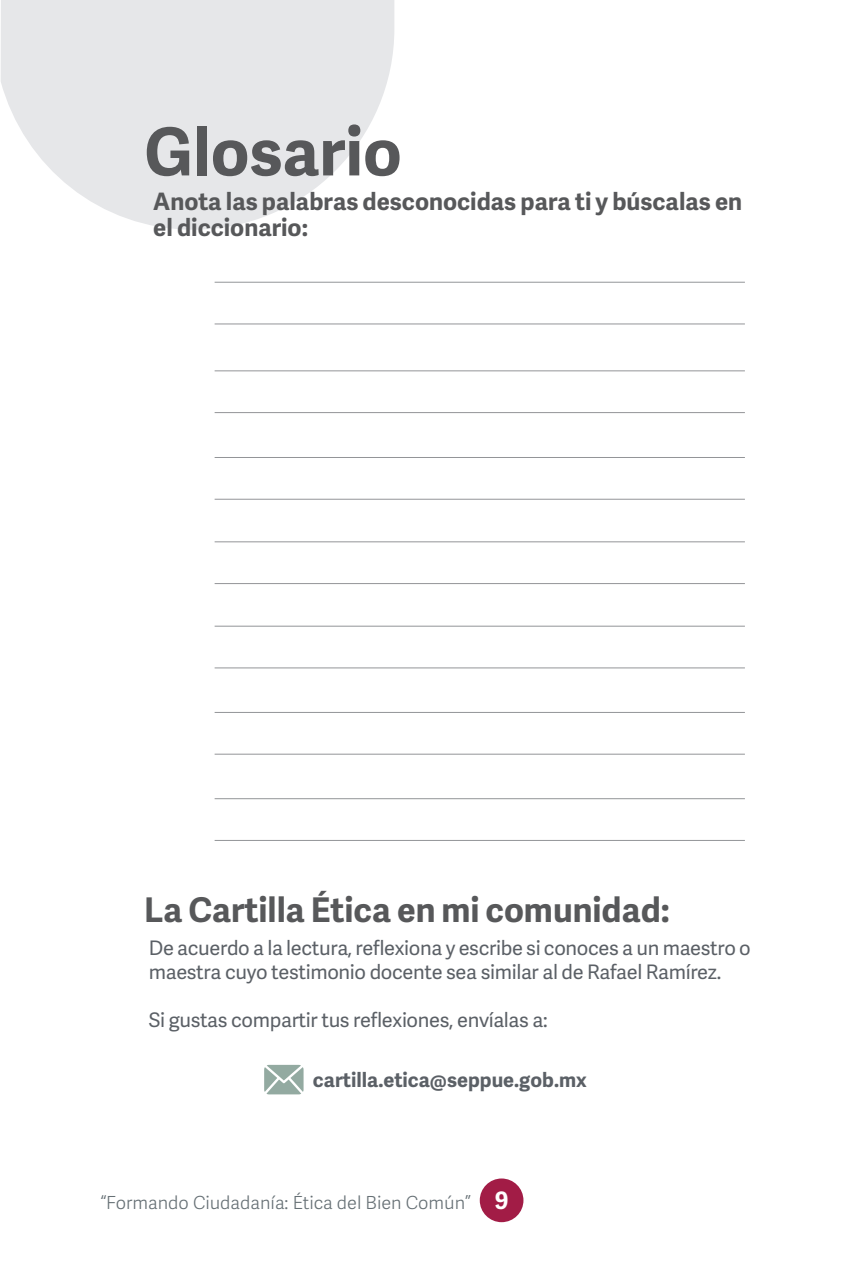
<style>
.page{position:relative;width:849px;height:1281px;background:#fff}
.page>*{position:absolute;margin:0;border:0;box-sizing:border-box;transform-origin:0 0}
.t1{font:700 66px "Adelle Sans";color:#57585a}
.t2{font:700 34px "Adelle Sans";color:#57585a}
.t3{font:700 24px/26px "Adelle Sans";color:#57585a}
.t4{font:20px/24px "Adelle Sans";letter-spacing:-.015em;color:#5b6066}
.t5{font:700 20px "Adelle Sans";color:#5b6066}
.t6{font:300 18px "Adelle Sans";color:#667075}
.s1{font-weight:700;font-size:24px;color:#fff}
</style>
<div class="page">
<div style="left:480px;top:1178px;width:43px;height:44px;background:#a21c46;border-radius:50%"></div>
<hr style="left:215px;top:282px;width:530px;height:1px;background:#939598">
<hr style="left:215px;top:323px;width:530px;height:1px;background:#939598">
<hr style="left:215px;top:370px;width:530px;height:1px;background:#939598">
<hr style="left:215px;top:412px;width:530px;height:1px;background:#939598">
<hr style="left:215px;top:457px;width:530px;height:1px;background:#939598">
<hr style="left:215px;top:499px;width:530px;height:1px;background:#939598">
<hr style="left:215px;top:541px;width:530px;height:1px;background:#939598">
<hr style="left:215px;top:583px;width:530px;height:1px;background:#939598">
<hr style="left:215px;top:626px;width:530px;height:1px;background:#939598">
<hr style="left:215px;top:667px;width:530px;height:1px;background:#939598">
<hr style="left:215px;top:712px;width:530px;height:1px;background:#939598">
<hr style="left:215px;top:754px;width:530px;height:1px;background:#939598">
<hr style="left:215px;top:798px;width:530px;height:1px;background:#939598">
<hr style="left:215px;top:840px;width:530px;height:1px;background:#939598">
<svg style="left:264px;top:1065px;width:39px;height:29px"></svg>
<svg style="left:1px;top:0;width:393px;height:230px;fill:#e6e7e9"></svg>
<h1 class="t1" style="left:144px;top:104px;width:259px">Glosario</h1>
<p class="t3" style="left:153px;top:188px;width:590px">Anota las palabras desconocidas para ti y búscalas en el diccionario:</p>
<h2 class="t2" style="left:144px;top:885px;width:527px">La Cartilla Ética en mi comunidad:</h2>
<p class="t4" style="left:149px;top:935px;width:603px">De acuerdo a la lectura, reflexiona y escribe si conoces a un maestro o maestra cuyo testimonio docente sea similar al de Rafael Ramírez.</p>
<p class="t4" style="left:149px;top:1007px;width:400px">Si gustas compartir tus reflexiones, envíalas a:</p>
<p class="t5" style="left:313px;top:1065px;width:275px">cartilla.etica@seppue.gob.mx</p>
<p class="t6" style="left:100px;top:1189px;width:410px">“Formando Ciudadanía: Ética del Bien Común” <span class="s1">9</span></p>
</div>
